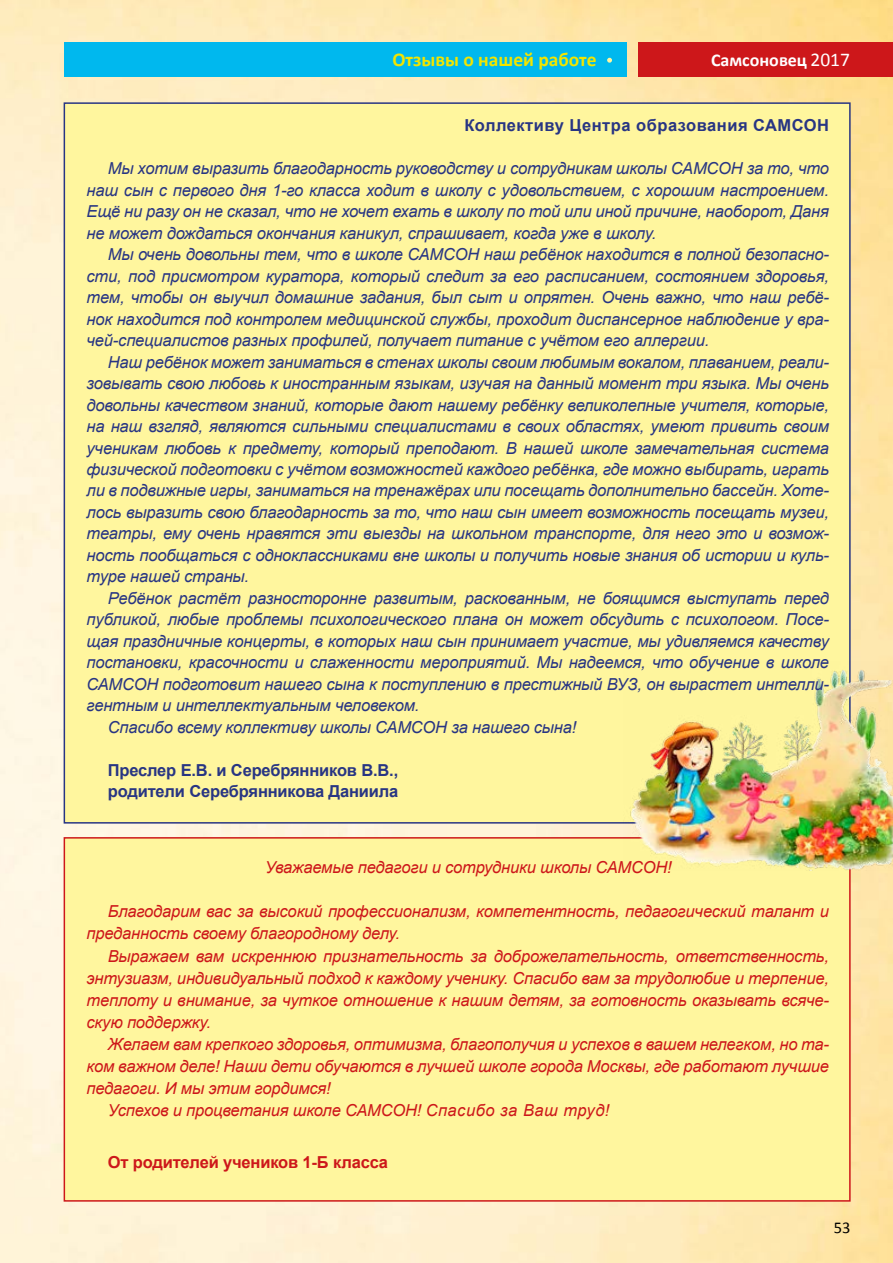
<style>
.page{position:relative;width:893px;height:1263px;background:#fff}
.page>*{position:absolute;margin:0;border:0;box-sizing:border-box;transform-origin:0 0}
.t1{font:700 19.5px "Calibri";color:#f2e500}
.t2{font:700 18px "Calibri";color:#fff}
.t3{font:italic 16.5px/21.5px "Arial";letter-spacing:-.01em;color:#283583;text-align:justify}
.t4{font:italic 16.5px/22px "Arial";letter-spacing:-.01em;color:#cd171a}
.t5{font:700 16.5px/21.5px "Arial";letter-spacing:-.01em;color:#283583}
.t6{font:700 16.5px "Arial";letter-spacing:.03em;color:#283583}
.t7{font:700 16.5px "Arial";letter-spacing:-.01em;color:#cd171a}
.t8{font:16.5px "Calibri";color:#000}
.s1{font-weight:400;font-size:19.5px}
</style>
<div class="page">
<img style="left:0;top:0;width:893px;height:1263px">
<div style="left:638px;top:42px;width:255px;height:35px;background:#cd171a"></div>
<div style="left:64px;top:42px;width:562px;height:35px;background:#00b8ee"></div>
<svg style="left:607px;top:58px;width:5px;height:5px"></svg>
<div style="left:64px;top:102px;width:787px;height:722px;background:#fff69e;border:2px solid #283583"></div>
<div style="left:64px;top:837px;width:787px;height:365px;background:#fff69e;border:2px solid #cd171a"></div>
<img style="left:624px;top:662px;width:269px;height:209px">
<p class="t1" style="left:392px;top:45px;width:206px">Отзывы о нашей работе</p>
<p class="t2" style="left:711px;top:47px;width:140px">Самсоновец <span class="s1">2017</span></p>
<p class="t6" style="left:464px;top:114px;width:366px">Коллективу Центра образования САМСОН</p>
<p class="t3" style="left:87px;top:158px;width:744px;text-indent:21px">Мы хотим выразить благодарность руководству и сотрудникам школы САМСОН за то, что наш сын с первого дня 1-го класса ходит в школу с удовольствием, с хорошим настроением.<br>Ещё ни разу он не сказал, что не хочет ехать в школу по той или иной причине, наоборот, Даня не может дождаться окончания каникул, спрашивает, когда уже в школу.</p>
<p class="t3" style="left:87px;top:244px;width:744px;text-indent:21px">Мы очень довольны тем, что в школе САМСОН наш ребёнок находится в полной безопасно&shy;сти, под присмотром куратора, который следит за его расписанием, состоянием здоровья, тем, чтобы он выучил домашние задания, был сыт и опрятен. Очень важно, что наш ребё&shy;нок находится под контролем медицинской службы, проходит диспансерное наблюдение у вра&shy;чей-специалистов разных профилей, получает питание с учётом его аллергии.</p>
<p class="t3" style="left:87px;top:351px;width:744px;text-indent:21px">Наш ребёнок может заниматься в стенах школы своим любимым вокалом, плаванием, реали&shy;зовывать свою любовь к иностранным языкам, изучая на данный момент три языка. Мы очень довольны качеством знаний, которые дают нашему ребёнку великолепные учителя, которые, на наш взгляд, являются сильными специалистами в своих областях, умеют привить своим ученикам любовь к предмету, который преподают. В нашей школе замечательная система физической подготовки с учётом возможностей каждого ребёнка, где можно выбирать, играть ли в подвижные игры, заниматься на тренажёрах или посещать дополнительно бассейн. Хоте&shy;лось выразить свою благодарность за то, что наш сын имеет возможность посещать музеи, театры, ему очень нравятся эти выезды на школьном транспорте, для него это и возмож&shy;ность пообщаться с одноклассниками вне школы и получить новые знания об истории и куль&shy;туре нашей страны.</p>
<p class="t3" style="left:108px;top:587px;width:723px">Ребёнок растёт разносторонне развитым, раскованным, не боящимся выступать перед</p>
<p class="t3" style="left:87px;top:609px;width:744px">публикой, любые проблемы психологического плана он может обсудить с психологом. Посе-</p>
<p class="t3" style="left:87px;top:630px;width:744px">щая праздничные концерты, в которых наш сын принимает участие, мы удивляемся качеству</p>
<p class="t3" style="left:87px;top:652px;width:744px">постановки, красочности и слаженности мероприятий. Мы надеемся, что обучение в школе</p>
<p class="t3" style="left:87px;top:673px;width:744px">САМСОН подготовит нашего сына к поступлению в престижный ВУЗ, он вырастет интелли-</p>
<p class="t3" style="left:87px;top:695px;width:334px">гентным и интеллектуальным человеком.</p>
<p class="t3" style="left:108px;top:716px;width:470px">Спасибо всему коллективу школы САМСОН за нашего сына!</p>
<p class="t5" style="left:108px;top:759px;width:292px">Преслер Е.В. и Серебрянников В.В., родители Серебрянникова Даниила</p>
<p class="t4" style="left:265px;top:857px;width:408px">Уважаемые педагоги и сотрудники школы САМСОН!</p>
<p class="t4" style="left:87px;top:901px;width:744px;text-indent:21px">Благодарим вас за высокий профессионализм, компетентность, педагогический талант и преданность своему благородному делу.</p>
<p class="t4" style="left:87px;top:945px;width:744px;text-align:justify;text-indent:21px">Выражаем вам искреннюю признательность за доброжелательность, ответственность, энтузиазм, индивидуальный подход к каждому ученику. Спасибо вам за трудолюбие и терпение, теплоту и внимание, за чуткое отношение к нашим детям, за готовность оказывать всяче&shy;скую поддержку.</p>
<p class="t4" style="left:108px;top:1033px;width:723px">Желаем вам крепкого здоровья, оптимизма, благополучия и успехов в вашем нелегком, но та-</p>
<p class="t4" style="left:87px;top:1055px;width:744px">ком важном деле! Наши дети обучаются в лучшей школе города Москвы, где работают лучшие</p>
<p class="t4" style="left:87px;top:1077px;width:246px">педагоги. И мы этим гордимся!</p>
<p class="t4" style="left:108px;top:1099px;width:503px">Успехов и процветания школе САМСОН! Спасибо за Ваш труд!</p>
<p class="t7" style="left:108px;top:1150px;width:282px">От родителей учеников 1-Б класса</p>
<p class="t8" style="left:834px;top:1216px;width:18px">53</p>
</div>
